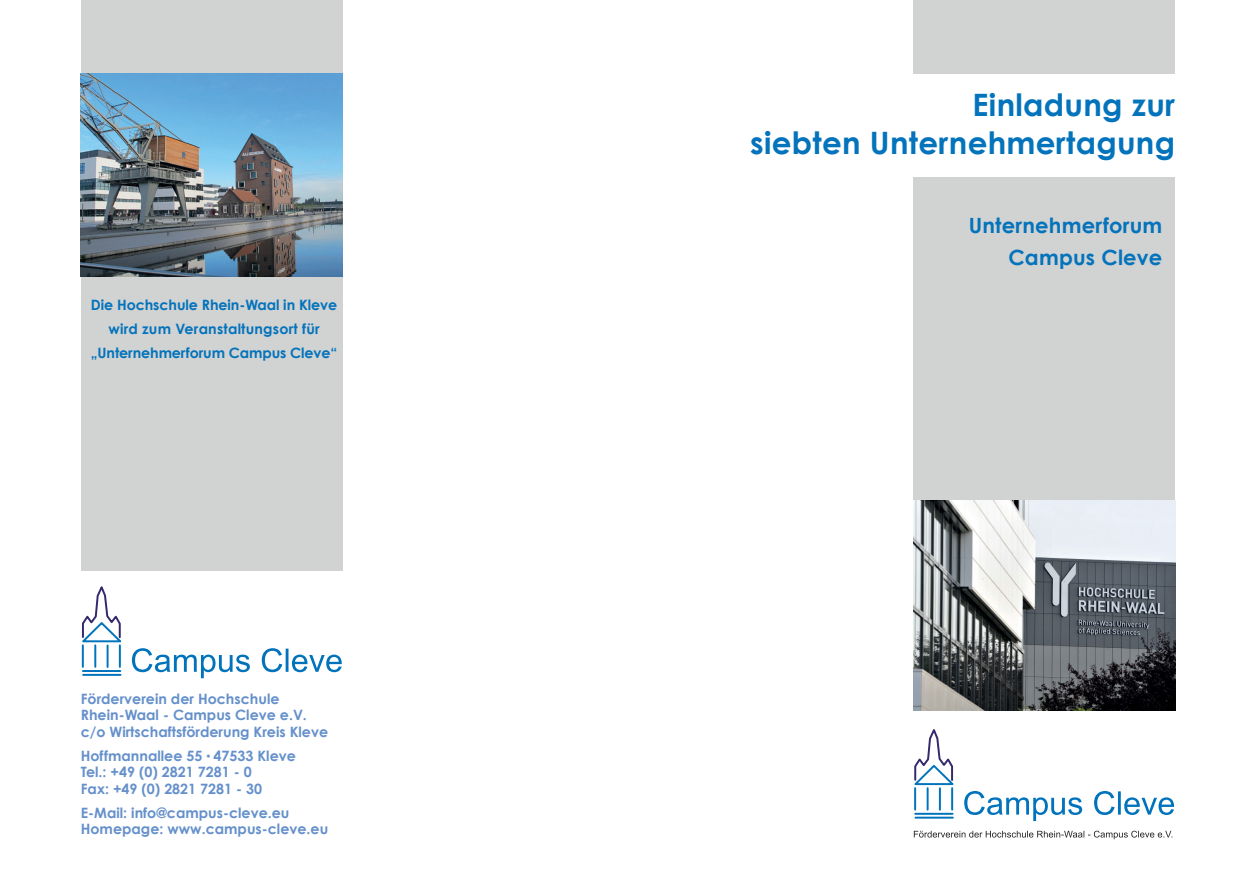
<style>
.page{position:relative;width:1259px;height:893px;background:#fff}
.page>*{position:absolute;margin:0;border:0;box-sizing:border-box;transform-origin:0 0}
.t1{font:700 30.9px/38.1px "Century Gothic";letter-spacing:.01em;color:#0373bb;text-align:right}
.t2{font:700 21px/31.5px "Century Gothic";letter-spacing:.01em;color:#0373bb;text-align:right}
.t3{font:700 14.25px/16.5px "Century Gothic";color:#6590cb}
.t4{font:700 14.25px/24px "Century Gothic";letter-spacing:-.005em;color:#0373bb;text-align:center}
.s1{font-family:"Myriad";font-weight:400}
</style>
<div class="page">
<div style="left:81px;top:0;width:262px;height:571px;background:#d1d2d2"></div>
<img style="left:81px;top:73px;width:262px;height:204px">
<svg style="left:914px;top:729px;width:40px;height:90px"></svg>
<svg style="left:964px;top:791px;width:210px;height:30px"></svg>
<svg style="left:914px;top:831px;width:258px;height:8px"></svg>
<svg style="left:81px;top:586px;width:41px;height:90px"></svg>
<svg style="left:132px;top:648px;width:210px;height:30px"></svg>
<div style="left:913px;top:177px;width:262px;height:323px;background:#d1d2d2"></div>
<div style="left:913px;top:0;width:262px;height:74px;background:#d1d2d2"></div>
<img style="left:913px;top:501px;width:262px;height:209px">
<p class="t4" style="left:91px;top:293px;width:248px">Die Hochschule Rhein-Waal in Kleve wird zum Veranstaltungsort für „Unternehmerforum Campus Cleve“</p>
<p class="t3" style="left:81px;top:690px;width:249px">Förderverein der Hochschule<br>Rhein-Waal - Campus Cleve e.V. c/o Wirtschaftsförderung Kreis Kleve</p>
<p class="t3" style="left:81px;top:747px;width:217px">Hoffmannallee 55 <span class="s1">•</span> 47533 Kleve<br>Tel.: +49 (0) 2821 7281 - 0<br>Fax: +49 (0) 2821 7281 - 30</p>
<p class="t3" style="left:81px;top:804px;width:249px">E-Mail: info@campus-cleve.eu<br>Homepage: www.campus-cleve.eu</p>
<h1 class="t1" style="left:750px;top:85px;width:426px">Einladung zur<br>siebten Unternehmertagung</h1>
<h2 class="t2" style="left:969px;top:209px;width:195px">Unternehmerforum<br>Campus Cleve</h2>
</div>
